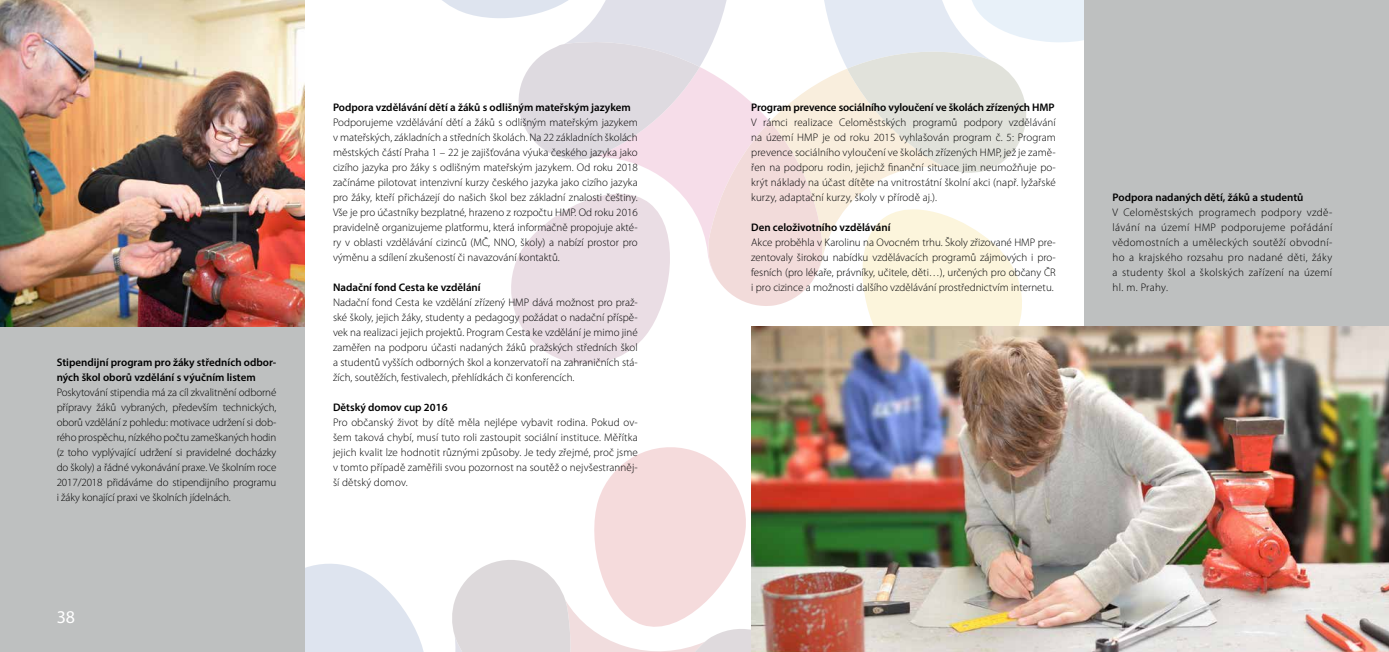
<style>
.page{position:relative;width:1389px;height:652px;background:#fff}
.page>*{position:absolute;margin:0;border:0;box-sizing:border-box;transform-origin:0 0}
.t1{font:18px "Myriad Pro";color:#fff}
.t2{font:300 11px/15px "Myriad Pro";color:#000;text-align:justify}
.t3{font:600 11px/15px "Myriad Pro";color:#000}
</style>
<div class="page">
<svg style="left:305px;top:447px;width:446px;height:205px"></svg>
<svg style="left:442px;top:0;width:642px;height:364px"></svg>
<div style="left:1084px;top:0;width:305px;height:652px;background:#bec0c0"></div>
<div style="left:0;top:0;width:305px;height:652px;background:#bec0c0"></div>
<img style="left:0;top:0;width:305px;height:326px">
<img style="left:751px;top:326px;width:638px;height:326px">
<p class="t3" style="left:57px;top:355px;width:221px">Stipendijní program pro žáky středních odbor&shy;ných škol oborů vzdělání s výučním listem</p>
<p class="t2" style="left:57px;top:385px;width:221px">Poskytování stipendia má za cíl zkvalitnění odborné přípravy žáků vybraných, především technických, oborů vzdělání z pohledu: motivace udržení si dob&shy;rého prospěchu, nízkého počtu zameškaných hodin (z toho vyplývající udržení si pravidelné docházky do školy) a řádné vykonávání praxe. Ve školním roce 2017/2018 přidáváme do stipendijního programu i žáky konající praxi ve školních jídelnách.</p>
<h1 class="t1" style="left:57px;top:606px;width:20px">38</h1>
<p class="t3" style="left:333px;top:100px;width:299px">Podpora vzdělávání dětí a žáků s odlišným mateřským jazykem</p>
<p class="t2" style="left:333px;top:115px;width:306px">Podporujeme vzdělávání dětí a žáků s odlišným mateřským jazykem v mateřských, základních a středních školách. Na 22 základních školách městských částí Praha 1 – 22 je zajišťována výuka českého jazyka jako cizího jazyka pro žáky s odlišným mateřským jazykem. Od roku 2018 začínáme pilotovat intenzivní kurzy českého jazyka jako cizího jazyka pro žáky, kteří přicházejí do našich škol bez základní znalosti češtiny.<br>Vše je pro účastníky bezplatné, hrazeno z rozpočtu HMP. Od roku 2016 pravidelně organizujeme platformu, která informačně propojuje akté&shy;ry v oblasti vzdělávání cizinců (MČ, NNO, školy) a nabízí prostor pro výměnu a sdílení zkušeností či navazování kontaktů.</p>
<p class="t3" style="left:333px;top:280px;width:149px">Nadační fond Cesta ke vzdělání</p>
<p class="t2" style="left:333px;top:295px;width:306px">Nadační fond Cesta ke vzdělání zřízený HMP dává možnost pro praž&shy;ské školy, jejich žáky, studenty a pedagogy požádat o nadační příspě&shy;vek na realizaci jejich projektů. Program Cesta ke vzdělání je mimo jiné zaměřen na podporu účasti nadaných žáků pražských středních škol a studentů vyšších odborných škol a konzervatoří na zahraničních stá&shy;žích, soutěžích, festivalech, přehlídkách či konferencích.</p>
<p class="t3" style="left:333px;top:400px;width:116px">Dětský domov cup 2016</p>
<p class="t2" style="left:333px;top:415px;width:306px">Pro občanský život by dítě měla nejlépe vybavit rodina. Pokud ov&shy;šem taková chybí, musí tuto roli zastoupit sociální instituce. Měřítka jejich kvalit lze hodnotit různými způsoby. Je tedy zřejmé, proč jsme v tomto případě zaměřili svou pozornost na soutěž o nejvšestranněj&shy;ší dětský domov.</p>
<p class="t3" style="left:751px;top:100px;width:305px">Program prevence sociálního vyloučení ve školách zřízených HMP</p>
<p class="t2" style="left:751px;top:115px;width:306px">V rámci realizace Celoměstských programů podpory vzdělávání na území HMP je od roku 2015 vyhlašován program č. 5: Program prevence sociálního vyloučení ve školách zřízených HMP, jež je zamě&shy;řen na podporu rodin, jejichž finanční situace jim neumožňuje po&shy;krýt náklady na účast dítěte na vnitrostátní školní akci (např. lyžařské kurzy, adaptační kurzy, školy v přírodě aj.).</p>
<p class="t3" style="left:751px;top:220px;width:141px">Den celoživotního vzdělávání</p>
<p class="t2" style="left:751px;top:235px;width:306px">Akce proběhla v Karolinu na Ovocném trhu. Školy zřizované HMP pre&shy;zentovaly širokou nabídku vzdělávacích programů zájmových i pro&shy;fesních (pro lékaře, právníky, učitele, děti…), určených pro občany ČR i pro cizince a možnosti dalšího vzdělávání prostřednictvím internetu.</p>
<p class="t3" style="left:1113px;top:190px;width:192px">Podpora nadaných dětí, žáků a studentů</p>
<p class="t2" style="left:1113px;top:205px;width:221px">V Celoměstských programech podpory vzdě&shy;lávání na území HMP podporujeme pořádání vědomostních a uměleckých soutěží obvodní&shy;ho a krajského rozsahu pro nadané děti, žáky a studenty škol a školských zařízení na území hl. m. Prahy.</p>
</div>
